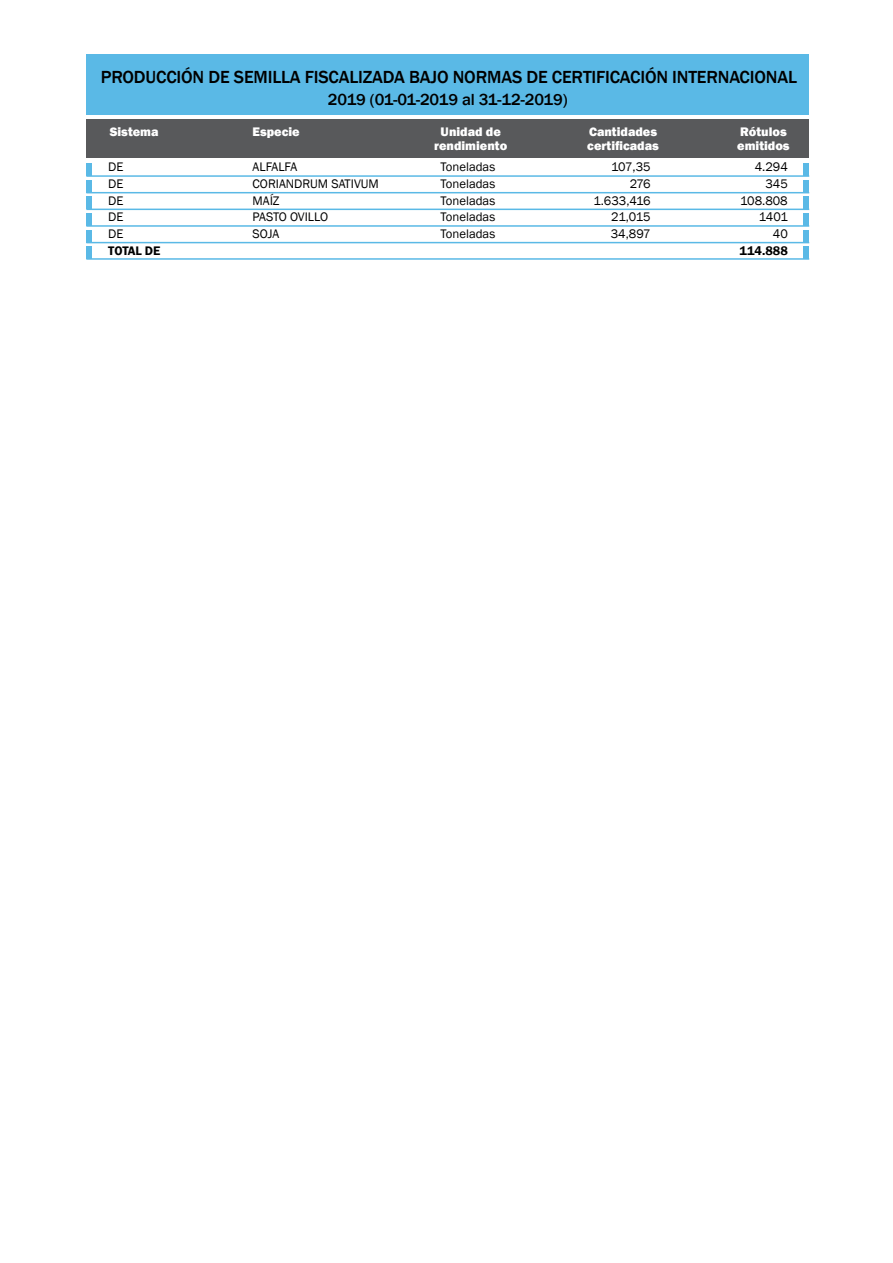
<style>
.page{position:relative;width:893px;height:1263px;background:#fff}
.page>*{position:absolute;margin:0;border:0;box-sizing:border-box;transform-origin:0 0}
.t1{font:500 18px "Franklin Gothic";letter-spacing:-.01em;color:#000}
.t2{font:500 16.5px "Franklin Gothic";letter-spacing:-.005em;color:#000}
.t3{font:12.75px/16.6px "Franklin Gothic";color:#000;text-align:justify}
.t4{font:800 12.75px/13.5px "Franklin Gothic";color:#fff}
.t5{font:12.75px/16.6px "Franklin Gothic";letter-spacing:-.035em;color:#000;text-align:right}
.t6{font:600 12.75px "Franklin Gothic";letter-spacing:-.01em;color:#000}
</style>
<div class="page">
<div style="left:86px;top:119px;width:723px;height:38px;background:#58595b"></div>
<div style="left:86px;top:54px;width:723px;height:61px;background:#5ab9e6"></div>
<hr style="left:86px;top:175px;width:723px;height:2px;background:#5ab9e6">
<div style="left:86px;top:163px;width:6px;height:13px;background:#5ab9e6"></div>
<div style="left:804px;top:163px;width:5px;height:13px;background:#5ab9e6"></div>
<hr style="left:86px;top:209px;width:723px;height:1px;background:#5ab9e6">
<div style="left:86px;top:197px;width:6px;height:12px;background:#5ab9e6"></div>
<div style="left:804px;top:197px;width:5px;height:12px;background:#5ab9e6"></div>
<hr style="left:86px;top:192px;width:723px;height:1px;background:#5ab9e6">
<div style="left:86px;top:180px;width:6px;height:13px;background:#5ab9e6"></div>
<div style="left:804px;top:180px;width:5px;height:13px;background:#5ab9e6"></div>
<hr style="left:86px;top:225px;width:723px;height:2px;background:#5ab9e6">
<div style="left:86px;top:213px;width:6px;height:13px;background:#5ab9e6"></div>
<div style="left:804px;top:213px;width:5px;height:13px;background:#5ab9e6"></div>
<hr style="left:86px;top:242px;width:723px;height:1px;background:#5ab9e6">
<div style="left:86px;top:230px;width:6px;height:13px;background:#5ab9e6"></div>
<div style="left:804px;top:230px;width:5px;height:13px;background:#5ab9e6"></div>
<hr style="left:86px;top:258px;width:723px;height:2px;background:#5ab9e6">
<div style="left:86px;top:246px;width:6px;height:13px;background:#5ab9e6"></div>
<div style="left:804px;top:246px;width:5px;height:13px;background:#5ab9e6"></div>
<h1 class="t1" style="left:101px;top:66px;width:698px">PRODUCCIÓN DE SEMILLA FISCALIZADA BAJO NORMAS DE CERTIFICACIÓN INTERNACIONAL</h1>
<p class="t2" style="left:328px;top:89px;width:241px">2019 (01-01-2019 al 31-12-2019)</p>
<p class="t4" style="left:110px;top:125px;width:50px">Sistema</p>
<p class="t3" style="left:108px;top:159px;width:17px">DE DE DE DE DE</p>
<p class="t6" style="left:108px;top:242px;width:53px">TOTAL DE</p>
<p class="t4" style="left:253px;top:125px;width:49px">Especie</p>
<p class="t4" style="left:587px;top:125px;width:73px">Cantidades certificadas</p>
<p class="t4" style="left:737px;top:125px;width:54px">Rótulos emitidos</p>
<p class="t4" style="left:434px;top:125px;width:75px;text-align:center">Unidad de rendimiento</p>
<p class="t3" style="left:253px;top:159px;width:128px;text-align:left">ALFALFA<br>CORIANDRUM SATIVUM<br>MAÍZ<br>PASTO OVILLO<br>SOJA</p>
<p class="t3" style="left:441px;top:159px;width:56px">Toneladas Toneladas Toneladas Toneladas Toneladas</p>
<p class="t5" style="left:593px;top:159px;width:59px">107,35<br>276<br>1.633,416<br>21,015<br>34,897</p>
<p class="t3" style="left:740px;top:159px;width:49px;text-align:right">4.294<br>345<br>108.808<br>1401<br>40</p>
<p class="t6" style="left:739px;top:243px;width:50px">114.888</p>
</div>
